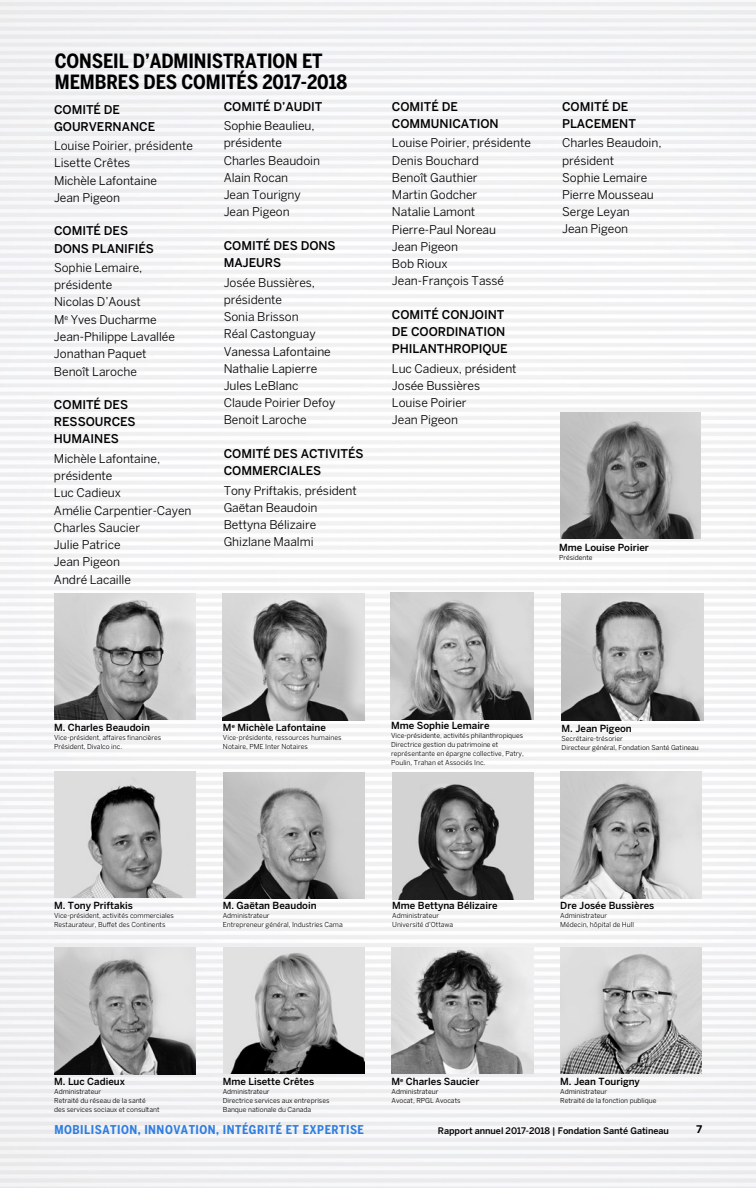
<style>
.page{position:relative;width:756px;height:1188px;background:#fff}
.page>*{position:absolute;margin:0;border:0;box-sizing:border-box;transform-origin:0 0}
.t1{font:700 condensed 19.5px/21px "Benton Sans";letter-spacing:-.005em;color:#000}
.t2{font:700 condensed 12.15px "Benton Sans";letter-spacing:.04em;color:#2f7de1}
.t3{font:12px/17.2px "Benton Sans";letter-spacing:-.005em;color:#000}
.t4{font:500 12px/17.2px "Benton Sans";letter-spacing:-.005em;color:#000}
.t5{font:700 10.5px "Benton Sans";color:#000}
.t6{font:500 9.75px "Benton Sans";color:#000}
.t7{font:500 9px "Benton Sans";letter-spacing:-.005em;color:#000}
.t8{font:6.75px/9px "Benton Sans";color:#000}
</style>
<div class="page">
<img style="left:0;top:0;width:756px;height:1188px">
<img style="left:391px;top:593px;width:142px;height:127px">
<img style="left:560px;top:412px;width:141px;height:127px">
<img style="left:54px;top:593px;width:142px;height:127px">
<img style="left:562px;top:593px;width:141px;height:127px">
<img style="left:54px;top:948px;width:142px;height:126px">
<img style="left:561px;top:771px;width:141px;height:127px">
<img style="left:222px;top:593px;width:142px;height:127px">
<img style="left:54px;top:771px;width:142px;height:127px">
<img style="left:223px;top:772px;width:141px;height:127px">
<img style="left:392px;top:772px;width:142px;height:127px">
<img style="left:223px;top:947px;width:141px;height:127px">
<img style="left:392px;top:947px;width:141px;height:127px">
<img style="left:561px;top:947px;width:141px;height:127px">
<h1 class="t1" style="left:55px;top:50px;width:294px">CONSEIL D’ADMINISTRATION ET<br>MEMBRES DES COMITÉS 2017-2018</h1>
<p class="t4" style="left:54px;top:100px;width:18px">Comit</p>
<p class="t4" style="left:94px;top:100px;width:28px">é de</p>
<p class="t4" style="left:54px;top:118px;width:10px">gour</p>
<p class="t4" style="left:89px;top:118px;width:68px">vernance</p>
<p class="t3" style="left:54px;top:137px;width:140px">Louise Poirier, présidente<br>Lisette Crêtes<br>Michèle Lafontaine<br>Jean Pigeon</p>
<p class="t4" style="left:54px;top:222px;width:18px">Comit</p>
<p class="t4" style="left:54px;top:222px;width:100px;text-indent:40px">é des dons planifi és</p>
<p class="t3" style="left:54px;top:259px;width:123px">Sophie Lemaire, présidente<br>Nicolas D’Aoust<br>M<sup>e</sup> Yves Ducharme<br>Jean-Philippe Lavallée<br>Jonathan Paquet<br>Benoît Laroche</p>
<p class="t4" style="left:54px;top:396px;width:18px">Comit</p>
<p class="t4" style="left:94px;top:396px;width:34px">é des</p>
<p class="t4" style="left:54px;top:413px;width:25px">ressourc</p>
<p class="t4" style="left:120px;top:413px;width:15px">es</p>
<p class="t4" style="left:54px;top:430px;width:10px">hum</p>
<p class="t4" style="left:82px;top:430px;width:36px">ai nes</p>
<p class="t3" style="left:54px;top:450px;width:139px">Michèle Lafontaine, présidente<br>Luc Cadieux<br>Amélie Carpentier-Cayen<br>Charles Saucier<br>Julie Patrice<br>Jean Pigeon<br>André Lacaille</p>
<p class="t4" style="left:224px;top:98px;width:18px">Comit</p>
<p class="t4" style="left:263px;top:98px;width:39px">é d’audit</p>
<p class="t3" style="left:224px;top:117px;width:98px">Sophie Beaulieu, présidente<br>Charles Beaudoin<br>Alain Rocan<br>Jean Tourigny<br>Jean Pigeon</p>
<p class="t4" style="left:224px;top:237px;width:18px">Comit</p>
<p class="t4" style="left:224px;top:237px;width:112px;text-indent:40px">é des dons maj eurs</p>
<p class="t3" style="left:224px;top:273px;width:113px">Josée Bussières, présidente<br>Sonia Brisson<br>Réal Castonguay<br>Vanessa Lafontaine<br>Nathalie Lapierre<br>Jules LeBlanc<br>Claude Poirier Defoy<br>Benoit Laroche</p>
<p class="t4" style="left:224px;top:445px;width:18px">Comit</p>
<p class="t4" style="left:263px;top:445px;width:100px">é des activités</p>
<p class="t4" style="left:224px;top:462px;width:11px">comm</p>
<p class="t4" style="left:263px;top:462px;width:58px">erciales</p>
<p class="t3" style="left:224px;top:481px;width:135px">Tony Priftakis, président<br>Gaëtan Beaudoin<br>Bettyna Bélizaire<br>Ghizlane Maalmi</p>
<p class="t4" style="left:392px;top:98px;width:18px">Comit</p>
<p class="t4" style="left:432px;top:98px;width:28px">é de</p>
<p class="t4" style="left:392px;top:115px;width:11px">commu</p>
<p class="t4" style="left:440px;top:115px;width:61px">nicatio n</p>
<p class="t3" style="left:392px;top:134px;width:140px">Louise Poirier, présidente<br>Denis Bouchard<br>Benoît Gauthier<br>Martin Godcher<br>Natalie Lamont<br>Pierre-Paul Noreau<br>Jean Pigeon<br>Bob Rioux<br>Jean-François Tassé</p>
<p class="t4" style="left:392px;top:306px;width:18px">Comit</p>
<p class="t4" style="left:432px;top:306px;width:72px">é conjoi nt</p>
<p class="t4" style="left:392px;top:323px;width:28px">de coordi</p>
<p class="t4" style="left:458px;top:323px;width:48px">nation</p>
<p class="t4" style="left:392px;top:340px;width:8px">phil</p>
<p class="t4" style="left:419px;top:340px;width:26px">anthropi</p>
<p class="t4" style="left:482px;top:340px;width:27px">que</p>
<p class="t3" style="left:392px;top:360px;width:126px">Luc Cadieux, président<br>Josée Bussières<br>Louise Poirier<br>Jean Pigeon</p>
<p class="t4" style="left:562px;top:97px;width:73px;text-indent:40px">é de placem ent</p>
<p class="t3" style="left:562px;top:134px;width:101px">Charles Beaudoin, président<br>Sophie Lemaire<br>Pierre Mousseau<br>Serge Leyan<br>Jean Pigeon</p>
<p class="t4" style="left:562px;top:97px;width:18px">Comit</p>
<p class="t6" style="left:559px;top:541px;width:91px">Mme Louise Poirier</p>
<p class="t8" style="left:559px;top:553px;width:35px">Présidente</p>
<p class="t6" style="left:54px;top:721px;width:97px">M. Charles Beaudoin</p>
<p class="t8" style="left:54px;top:733px;width:109px">Vice-président, affaires financières<br>Président, Divalco inc.</p>
<p class="t6" style="left:223px;top:721px;width:104px">M<sup>e</sup> Michèle Lafontaine</p>
<p class="t8" style="left:223px;top:733px;width:120px">Vice-présidente, ressources humaines<br>Notaire, PME Inter Notaires</p>
<p class="t6" style="left:391px;top:719px;width:100px">Mme Sophie Lemaire</p>
<p class="t8" style="left:391px;top:731px;width:134px">Vice-présidente, activités philanthropiques Directrice gestion du patrimoine et représentante en épargne collective, Patry, Poulin, Trahan et Associés Inc.</p>
<p class="t6" style="left:562px;top:722px;width:72px">M. Jean Pigeon</p>
<p class="t8" style="left:562px;top:734px;width:139px">Secrétaire-trésorier<br>Directeur général, Fondation Santé Gatineau</p>
<p class="t6" style="left:54px;top:900px;width:80px">M. Tony Priftakis</p>
<p class="t8" style="left:54px;top:911px;width:121px">Vice-président, activités commerciales<br>Restaurateur, Buffet des Continents</p>
<p class="t6" style="left:223px;top:899px;width:95px">M. Gaëtan Beaudoin</p>
<p class="t8" style="left:223px;top:911px;width:122px">Administrateur<br>Entrepreneur général, Industries Cama</p>
<p class="t6" style="left:392px;top:900px;width:107px">Mme Bettyna Bélizaire</p>
<p class="t8" style="left:392px;top:911px;width:63px">Administrateur<br>Université d’Ottawa</p>
<p class="t6" style="left:560px;top:899px;width:96px">Dre Josée Bussières</p>
<p class="t8" style="left:560px;top:911px;width:75px">Administrateur<br>Médecin, hôpital de Hull</p>
<p class="t6" style="left:54px;top:1076px;width:72px">M. Luc Cadieux</p>
<p class="t8" style="left:54px;top:1087px;width:107px">Administrateur<br>Retraité du réseau de la santé<br>des services sociaux et consultant</p>
<p class="t6" style="left:223px;top:1076px;width:93px">Mme Lisette Crêtes</p>
<p class="t8" style="left:223px;top:1087px;width:108px">Administrateur<br>Directrice services aux entreprises<br>Banque nationale du Canada</p>
<p class="t6" style="left:392px;top:1076px;width:89px">M<sup>e</sup> Charles Saucier</p>
<p class="t8" style="left:392px;top:1087px;width:71px">Administrateur<br>Avocat, RPGL Avocats</p>
<p class="t6" style="left:560px;top:1076px;width:81px">M. Jean Tourigny</p>
<p class="t8" style="left:560px;top:1087px;width:98px">Administrateur<br>Retraité de la fonction publique</p>
<p class="t2" style="left:54px;top:1122px;width:311px">MOBILISATION, INNOVATION, INTÉGRITÉ ET EXPERTISE</p>
<p class="t7" style="left:438px;top:1125px;width:233px">Rapport annuel 2017-2018 | Fondation Santé Gatineau</p>
<p class="t5" style="left:696px;top:1123px;width:7px">7</p>
</div>
